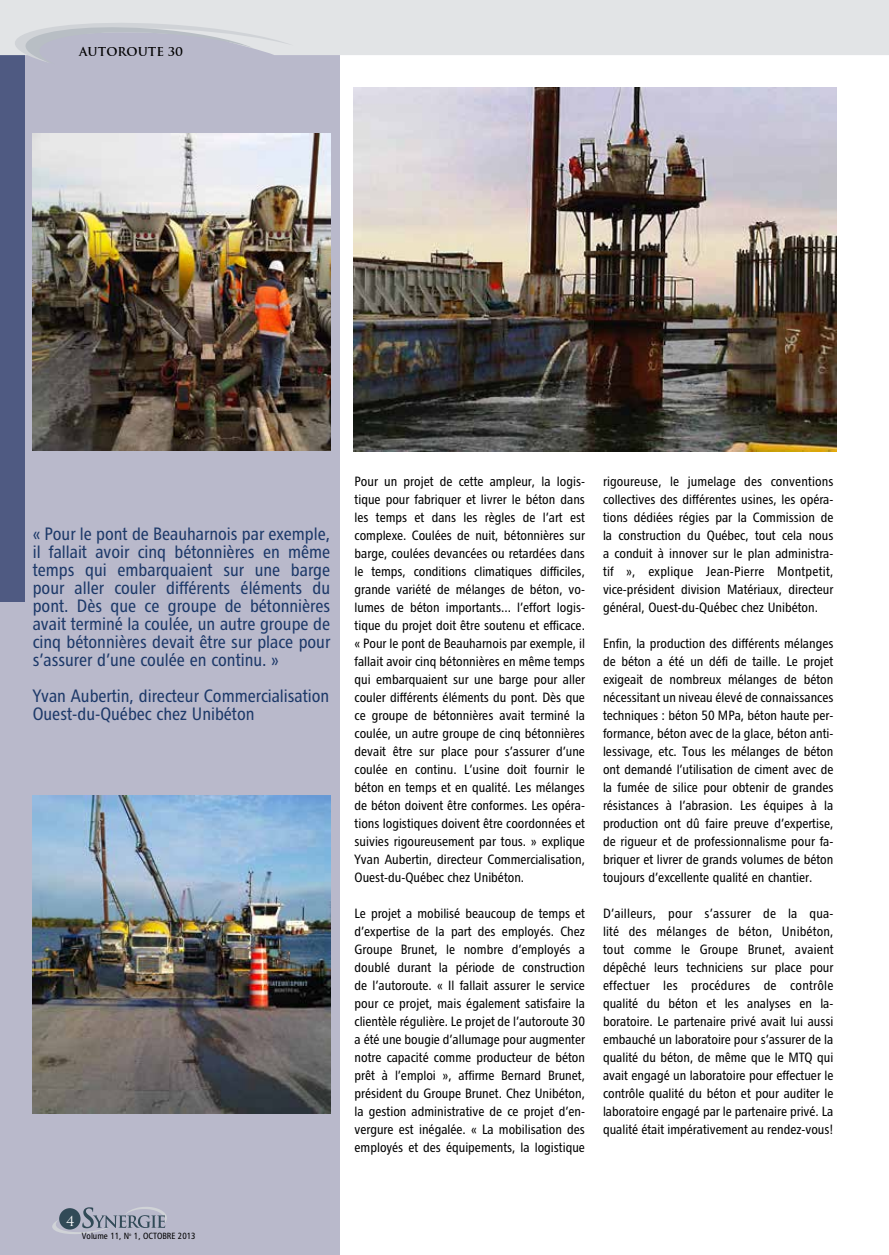
<style>
.page{position:relative;width:889px;height:1255px;background:#fff}
.page>*{position:absolute;margin:0;border:0;box-sizing:border-box;transform-origin:0 0}
.t1{font:18px/18px "Chaloult Cond";color:#1d3969;text-align:justify}
.t2{font:13.5px/18px "Chaloult Cond";color:#000;text-align:justify}
.t3{font:13.5px "Trajan";color:#fff}
.t4{font:700 12px "Trajan";color:#000}
.t5{font:9px "Chaloult Cond";color:#000}
</style>
<div class="page">
<div style="left:0;top:20px;width:340px;height:1234px;background:#b9b9cb"></div>
<div style="left:0;top:20px;width:25px;height:581px;background:#4f5a82"></div>
<svg style="left:52px;top:1207px;width:115px;height:27px"></svg>
<div style="left:59px;top:1208px;width:22px;height:21px;background:#314a57;border-radius:50%"></div>
<img style="left:33px;top:133px;width:297px;height:318px">
<img style="left:33px;top:795px;width:297px;height:318px">
<img style="left:353px;top:87px;width:483px;height:365px">
<div style="left:0;top:0;width:889px;height:55px;background:#e2e4e6"></div>
<svg style="left:14px;top:19px;width:280px;height:43px"></svg>
<p class="t4" style="left:79px;top:44px;width:105px">AUTOROUTE 30</p>
<p class="t1" style="left:33px;top:524px;width:299px">« Pour le pont de Beauharnois par exemple, il fallait avoir cinq bétonnières en même temps qui embarquaient sur une barge pour aller couler différents éléments du pont. Dès que ce groupe de bétonnières avait terminé la coulée, un autre groupe de cinq bétonnières devait être sur place pour s’assurer d’une coulée en continu. »</p>
<h1 class="t1" style="left:33px;top:686px;width:298px">Yvan Aubertin, directeur Commercialisation<br>Ouest-du-Québec chez Unibéton</h1>
<p class="t2" style="left:354px;top:472px;width:232px">Pour un projet de cette ampleur, la logis&shy;tique pour fabriquer et livrer le béton dans les temps et dans les règles de l’art est complexe. Coulées de nuit, bétonnières sur barge, coulées devancées ou retardées dans le temps, conditions climatiques difficiles, grande variété de mélanges de béton, vo&shy;lumes de béton importants... l’effort logis&shy;tique du projet doit être soutenu et efficace. « Pour le pont de Beauharnois par exemple, il fallait avoir cinq bétonnières en même temps qui embarquaient sur une barge pour aller couler différents éléments du pont. Dès que ce groupe de bétonnières avait terminé la coulée, un autre groupe de cinq bétonnières devait être sur place pour s’assurer d’une coulée en continu. L’usine doit fournir le béton en temps et en qualité. Les mélanges de béton doivent être conformes. Les opéra&shy;tions logistiques doivent être coordonnées et suivies rigoureusement par tous. » explique Yvan Aubertin, directeur Commercialisation, Ouest-du-Québec chez Unibéton.</p>
<p class="t2" style="left:354px;top:904px;width:232px">Le projet a mobilisé beaucoup de temps et d’expertise de la part des employés. Chez Groupe Brunet, le nombre d’employés a doublé durant la période de construction de l’autoroute. « Il fallait assurer le service pour ce projet, mais également satisfaire la clientèle régulière. Le projet de l’autoroute 30 a été une bougie d’allumage pour augmenter notre capacité comme producteur de béton prêt à l’emploi », affirme Bernard Brunet, président du Groupe Brunet. Chez Unibéton, la gestion administrative de ce projet d’en&shy;vergure est inégalée. « La mobilisation des employés et des équipements, la logistique</p>
<p class="t2" style="left:603px;top:472px;width:232px">rigoureuse, le jumelage des conventions collectives des différentes usines, les opéra&shy;tions dédiées régies par la Commission de la construction du Québec, tout cela nous a conduit à innover sur le plan administra&shy;tif », explique Jean-Pierre Montpetit, vice-président division Matériaux, directeur général, Ouest-du-Québec chez Unibéton.</p>
<p class="t2" style="left:603px;top:634px;width:232px">Enfin, la production des différents mélanges de béton a été un défi de taille. Le projet exigeait de nombreux mélanges de béton nécessitant un niveau élevé de connaissances techniques : béton 50 MPa, béton haute per&shy;formance, béton avec de la glace, béton anti&shy;lessivage, etc. Tous les mélanges de béton ont demandé l’utilisation de ciment avec de la fumée de silice pour obtenir de grandes résistances à l’abrasion. Les équipes à la production ont dû faire preuve d’expertise, de rigueur et de professionnalisme pour fa&shy;briquer et livrer de grands volumes de béton toujours d’excellente qualité en chantier.</p>
<p class="t2" style="left:603px;top:904px;width:232px">D’ailleurs, pour s’assurer de la qua&shy;lité des mélanges de béton, Unibéton, tout comme le Groupe Brunet, avaient dépêché leurs techniciens sur place pour effectuer les procédures de contrôle qualité du béton et les analyses en la&shy;boratoire. Le partenaire privé avait lui aussi embauché un laboratoire pour s’assurer de la qualité du béton, de même que le MTQ qui avait engagé un laboratoire pour effectuer le contrôle qualité du béton et pour auditer le laboratoire engagé par le partenaire privé. La qualité était impérativement au rendez-vous!</p>
<p class="t3" style="left:66px;top:1213px;width:10px">4</p>
<p class="t5" style="left:82px;top:1230px;width:115px">Volume 11, N<sup>o</sup> 1, OCTOBRE 2013</p>
</div>
